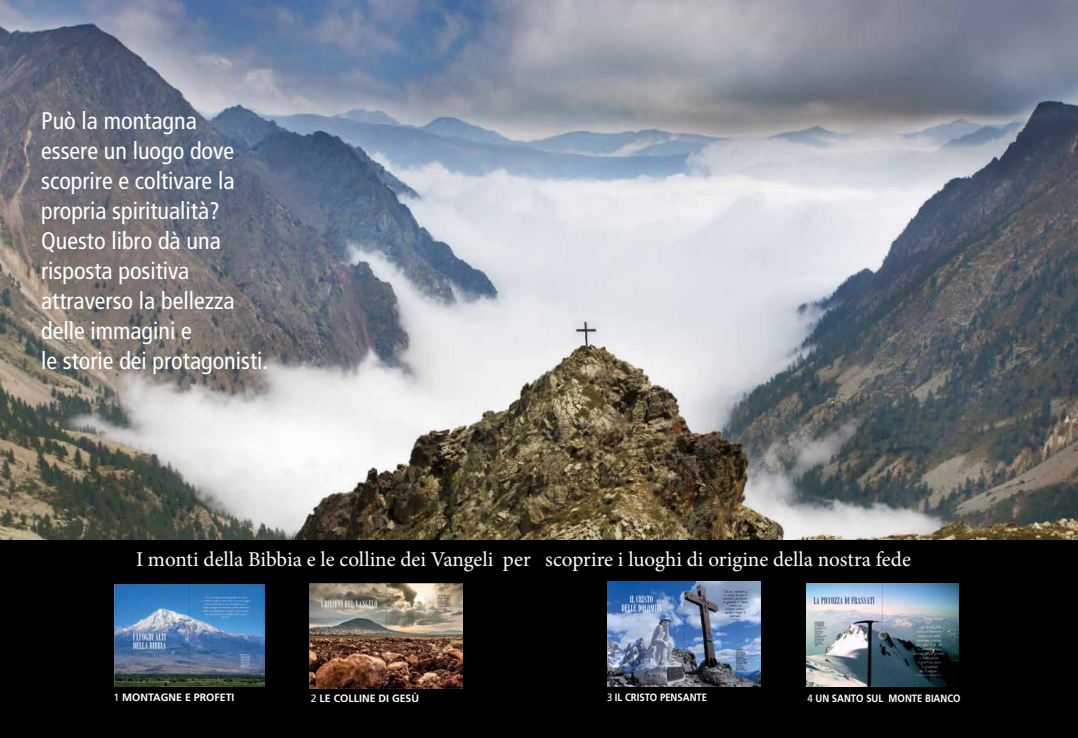
<style>
.page{position:relative;width:1078px;height:738px;background:#fff}
.page>*{position:absolute;margin:0;border:0;box-sizing:border-box;transform-origin:0 0}
.t1{font:condensed 24px/30px "Frutiger LT Std";color:#fff}
.t2{font:21px "Minion Pro";color:#fff}
.t3{font:700 10.6px "Frutiger LT Std";color:#fff;scale:.9 1}
.t4{font:700 10.6px "Frutiger LT Std";color:#fff}
.s1{font-weight:400}
</style>
<div class="page">
<div style="left:0;top:539px;width:1077px;height:198px;background:#000"></div>
<img style="left:114px;top:584px;width:150px;height:102px">
<img style="left:607px;top:581px;width:153px;height:104px">
<img style="left:310px;top:583px;width:152px;height:104px">
<img style="left:806px;top:583px;width:152px;height:103px">
<img style="left:0;top:0;width:1077px;height:539px">
<p class="t1" style="left:41px;top:105px;width:228px">Può la montagna<br>essere un luogo dove scoprire e coltivare la propria spiritualità?<br>Questo libro dà una risposta positiva attraverso la bellezza delle immagini e<br>le storie dei protagonisti.</p>
<p class="t2" style="left:136px;top:544px;width:776px">I monti della Bibbia e le colline dei Vangeli per scoprire i luoghi di origine della nostra fede</p>
<p class="t4" style="left:113px;top:691px;width:122px"><span class="s1">1</span> MONTAGNE E PROFETI</p>
<p class="t4" style="left:311px;top:691px;width:110px"><span class="s1">2</span> LE COLLINE DI GESÙ</p>
<p class="t3" style="left:607px;top:691px;width:113px"><span class="s1">3</span> IL CRISTO PENSANTE</p>
<p class="t3" style="left:807px;top:691px;width:172px"><span class="s1">4</span> UN SANTO SUL MONTE BIANCO</p>
</div>
